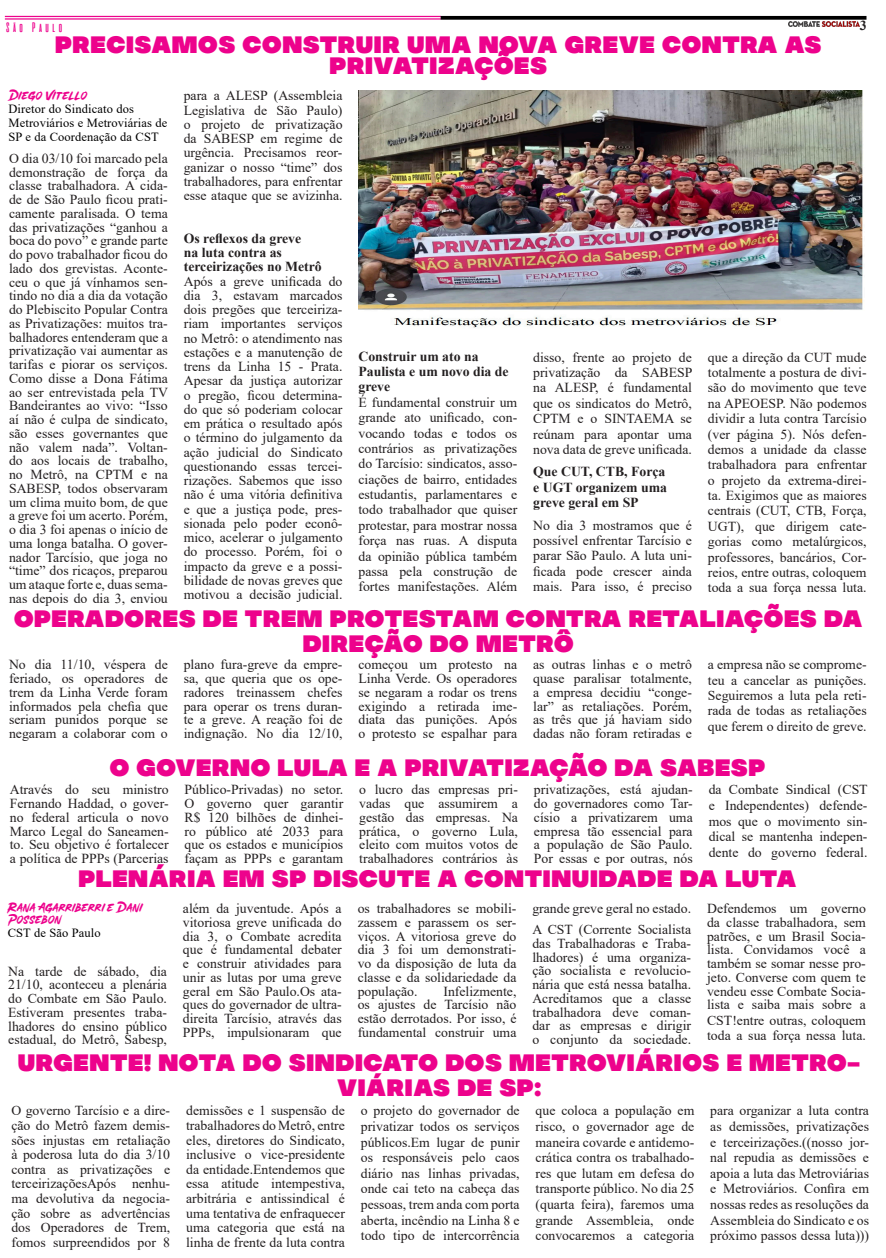
<style>
.page{position:relative;width:886px;height:1258px;background:#fff}
.page>*{position:absolute;margin:0;border:0;box-sizing:border-box;transform-origin:0 0}
.t1{font:23.75px/25px "MADE Soulmaze";color:#ed028c;text-align:center}
.t2{font:13.75px/13.8px "Times New Roman";color:#231f20;text-align:justify}
.SubT{font:700 13.75px/14.2px "Times New Roman";color:#231f20}
.t3{font:13.75px/11.2px "MADE Soulmaze Brush";letter-spacing:.03em;color:#ed028c}
.t4{font:13.75px "aliensandcows";letter-spacing:.06em;color:#ed028c}
.SubT-2{font:12.5px/13.8px "Times New Roman";letter-spacing:.01em;color:#000}
</style>
<div class="page">
<hr style="left:5px;top:16px;width:436px;height:1px;background:#ed028c">
<hr style="left:5px;top:18px;width:436px;height:2px;background:#ed028c">
<svg style="left:441px;top:16px;width:425px;height:4px;background:#131313"></svg>
<img style="left:788px;top:21px;width:72px;height:5px">
<img style="left:359px;top:91px;width:504px;height:237px">
<p class="t4" style="left:5px;top:20px;width:60px">São Paulo</p>
<p class="SubT" style="left:860px;top:18px;width:8px">3</p>
<p class="t1" style="left:55px;top:34px;width:768px;line-height:21.2px">PRECISAMOS CONSTRUIR UMA NOVA GREVE CONTRA AS<br>PRIVATIZAÇÕES</p>
<p class="t3" style="left:9px;top:90px;width:81px">Diego Vitello</p>
<p class="SubT-2" style="left:9px;top:102px;width:160px">Diretor do Sindicato dos<br>Metroviários e Metroviárias de<br>SP e da Coordenação da CST</p>
<p class="t2" style="left:184px;top:88px;width:160px;line-height:14.2px">para a ALESP (Assembleia Legislativa de São Paulo) o projeto de privatização da SABESP em regime de urgência. Precisamos reor&shy;ganizar o nosso “time” dos trabalhadores, para enfrentar esse ataque que se avizinha.</p>
<p class="SubT" style="left:184px;top:231px;width:139px">Os reflexos da greve<br>na luta contra as terceirizações no Metrô</p>
<p class="t2" style="left:184px;top:273px;width:160px;line-height:14.2px">Após a greve unificada do dia 3, estavam marcados dois pregões que terceiriza&shy;riam importantes serviços no Metrô: o atendimento nas estações e a manutenção de trens da Linha 15 - Prata.<br>Apesar da justiça autorizar o pregão, ficou determina&shy;do que só poderiam colocar em prática o resultado após o término do julgamento da ação judicial do Sindicato questionando essas tercei&shy;rizações. Sabemos que isso não é uma vitória definitiva e que a justiça pode, pres&shy;sionada pelo poder econô&shy;mico, acelerar o julgamento do processo. Porém, foi o impacto da greve e a possi&shy;bilidade de novas greves que motivou a decisão judicial.</p>
<p class="t2" style="left:9px;top:151px;width:160px">O dia 03/10 foi marcado pela demonstração de força da classe trabalhadora. A cida&shy;de de São Paulo ficou prati&shy;camente paralisada. O tema das privatizações “ganhou a boca do povo” e grande parte do povo trabalhador ficou do lado dos grevistas. Aconte&shy;ceu o que já vínhamos sen&shy;tindo no dia a dia da votação do Plebiscito Popular Contra as Privatizações: muitos tra&shy;balhadores entenderam que a privatização vai aumentar as tarifas e piorar os serviços.<br>Como disse a Dona Fátima ao ser entrevistada pela TV Bandeirantes ao vivo: “Isso aí não é culpa de sindicato, são esses governantes que não valem nada”. Voltan&shy;do aos locais de trabalho, no Metrô, na CPTM e na SABESP, todos observaram um clima muito bom, de que a greve foi um acerto. Porém, o dia 3 foi apenas o início de uma longa batalha. O gover&shy;nador Tarcísio, que joga no “time” dos ricaços, preparou um ataque forte e, duas sema&shy;nas depois do dia 3, enviou</p>
<p class="t2" style="left:533px;top:349px;width:161px;line-height:15.4px">disso, frente ao projeto de privatização da SABESP na ALESP, é fundamental que os sindicatos do Metrô, CPTM e o SINTAEMA se reúnam para apontar uma nova data de greve unificada.</p>
<p class="SubT" style="left:533px;top:464px;width:135px;line-height:15.4px;text-align:justify">Que CUT, CTB, Força e UGT organizem uma greve geral em SP</p>
<p class="t2" style="left:533px;top:517px;width:160px;line-height:15.4px">No dia 3 mostramos que é possível enfrentar Tarcísio e parar São Paulo. A luta uni&shy;ficada pode crescer ainda mais. Para isso, é preciso</p>
<p class="SubT" style="left:358px;top:349px;width:152px;line-height:15px">Construir um ato na<br>Paulista e um novo dia de greve</p>
<p class="t2" style="left:358px;top:394px;width:160px;line-height:15.4px">É fundamental construir um grande ato unificado, con&shy;vocando todas e todos os contrários as privatizações do Tarcísio: sindicatos, asso&shy;ciações de bairro, entidades estudantis, parlamentares e todo trabalhador que quiser protestar, para mostrar nossa força nas ruas. A disputa da opinião pública também passa pela construção de fortes manifestações. Além</p>
<p class="t2" style="left:708px;top:349px;width:160px;line-height:15.4px">que a direção da CUT mude totalmente a postura de divi&shy;são do movimento que teve na APEOESP. Não podemos dividir a luta contra Tarcísio (ver página 5). Nós defen&shy;demos a unidade da classe trabalhadora para enfrentar o projeto da extrema-direi&shy;ta. Exigimos que as maiores centrais (CUT, CTB, Força, UGT), que dirigem cate&shy;gorias como metalúrgicos, professores, bancários, Cor&shy;reios, entre outras, coloquem toda a sua força nessa luta.</p>
<p class="t1" style="left:14px;top:606px;width:851px">OPERADORES DE TREM PROTESTAM CONTRA RETALIAÇÕES DA<br>DIREÇÃO DO METRÔ</p>
<p class="t2" style="left:9px;top:657px;width:160px">No dia 11/10, véspera de feriado, os operadores de trem da Linha Verde foram informados pela chefia que seriam punidos porque se negaram a colaborar com o</p>
<p class="t2" style="left:184px;top:657px;width:160px">plano fura-greve da empre&shy;sa, que queria que os ope&shy;radores treinassem chefes para operar os trens duran&shy;te a greve. A reação foi de indignação. No dia 12/10,</p>
<p class="t2" style="left:358px;top:657px;width:160px">começou um protesto na Linha Verde. Os operadores se negaram a rodar os trens exigindo a retirada ime&shy;diata das punições. Após o protesto se espalhar para</p>
<p class="t2" style="left:533px;top:657px;width:160px">as outras linhas e o metrô quase paralisar totalmente, a empresa decidiu “conge&shy;lar” as retaliações. Porém, as três que já haviam sido dadas não foram retiradas e</p>
<p class="t2" style="left:708px;top:657px;width:160px;line-height:15.4px">a empresa não se comprome&shy;teu a cancelar as punições.<br>Seguiremos a luta pela reti&shy;rada de todas as retaliações que ferem o direito de greve.</p>
<p class="t1" style="left:109px;top:755px;width:658px">O GOVERNO LULA E A PRIVATIZAÇÃO DA SABESP</p>
<p class="t2" style="left:10px;top:782px;width:160px">Através do seu ministro Fernando Haddad, o gover&shy;no federal articula o novo Marco Legal do Saneamen&shy;to. Seu objetivo é fortalecer a política de PPPs (Parcerias</p>
<p class="t2" style="left:185px;top:782px;width:160px">Público-Privadas) no setor.<br>O governo quer garantir R$ 120 bilhões de dinhei&shy;ro público até 2033 para que os estados e municípios façam as PPPs e garantam</p>
<p class="t2" style="left:359px;top:782px;width:160px">o lucro das empresas pri&shy;vadas que assumirem a gestão das empresas. Na prática, o governo Lula, eleito com muitos votos de trabalhadores contrários às</p>
<p class="t2" style="left:534px;top:782px;width:160px">privatizações, está ajudan&shy;do governadores como Tar&shy;císio a privatizarem uma empresa tão essencial para a população de São Paulo.<br>Por essas e por outras, nós</p>
<p class="t2" style="left:709px;top:782px;width:160px;line-height:15.6px">da Combate Sindical (CST e Independentes) defende&shy;mos que o movimento sin&shy;dical se mantenha indepen&shy;dente do governo federal.</p>
<p class="t1" style="left:78px;top:867px;width:720px">PLENÁRIA EM SP DISCUTE A CONTINUIDADE DA LUTA</p>
<p class="t3" style="left:8px;top:902px;width:136px">Rana Agarriberri e Dani<br>Possebon</p>
<p class="SubT-2" style="left:8px;top:926px;width:94px">CST de São Paulo</p>
<p class="t2" style="left:183px;top:901px;width:160px">além da juventude. Após a vitoriosa greve unificada do dia 3, o Combate acredita que é fundamental debater e construir atividades para unir as lutas por uma greve geral em São Paulo.Os ata&shy;ques do governador de ultra&shy;direita Tarcísio, através das PPPs, impulsionaram que</p>
<p class="t2" style="left:358px;top:901px;width:160px">os trabalhadores se mobili&shy;zassem e parassem os ser&shy;viços. A vitoriosa greve do dia 3 foi um demonstrati&shy;vo da disposição de luta da classe e da solidariedade da população.</p>
<p class="t2" style="left:532px;top:901px;width:160px">grande greve geral no estado.</p>
<p class="t2" style="left:532px;top:922px;width:160px">A CST (Corrente Socialista das Trabalhadoras e Traba&shy;lhadores) é uma organiza&shy;ção socialista e revolucio&shy;nária que está nessa batalha.<br>Acreditamos que a classe trabalhadora deve coman&shy;dar as empresas e dirigir o conjunto da sociedade.</p>
<p class="t2" style="left:707px;top:901px;width:160px">Defendemos um governo da classe trabalhadora, sem patrões, e um Brasil Socia&shy;lista. Convidamos você a também se somar nesse pro&shy;jeto. Converse com quem te vendeu esse Combate Socia&shy;lista e saiba mais sobre a</p>
<p class="t2" style="left:707px;top:1012px;width:160px;line-height:15.4px">CST!entre outras, coloquem toda a sua força nessa luta.</p>
<p class="t2" style="left:8px;top:964px;width:160px">Na tarde de sábado, dia 21/10, aconteceu a plenária do Combate em São Paulo.<br>Estiveram presentes traba&shy;lhadores do ensino público estadual, do Metrô, Sabesp,</p>
<p class="t2" style="left:358px;top:984px;width:160px;text-indent:86px">Infelizmente, os ajustes de Tarcísio não estão derrotados. Por isso, é fundamental construir uma</p>
<p class="t1" style="left:17px;top:1051px;width:845px">URGENTE! NOTA DO SINDICATO DOS METROVIÁRIOS E METRO-<br>VIÁRIAS DE SP:</p>
<p class="t2" style="left:11px;top:1103px;width:160px;line-height:14.6px">O governo Tarcísio e a dire&shy;ção do Metrô fazem demis&shy;sões injustas em retaliação à poderosa luta do dia 3/10 contra as privatizações e terceirizaçõesApós nenhu&shy;ma devolutiva da negocia&shy;ção sobre as advertências dos Operadores de Trem, fomos surpreendidos por 8</p>
<p class="t2" style="left:186px;top:1103px;width:160px;line-height:14.6px">demissões e 1 suspensão de trabalhadores do Metrô, entre eles, diretores do Sindicato, inclusive o vice-presidente da entidade.Entendemos que essa atitude intempestiva, arbitrária e antissindical é uma tentativa de enfraquecer uma categoria que está na linha de frente da luta contra</p>
<p class="t2" style="left:361px;top:1102px;width:160px;line-height:15.6px">o projeto do governador de privatizar todos os serviços públicos.Em lugar de punir os responsáveis pelo caos diário nas linhas privadas, onde cai teto na cabeça das pessoas, trem anda com porta aberta, incêndio na Linha 8 e todo tipo de intercorrência</p>
<p class="t2" style="left:535px;top:1102px;width:160px;line-height:15.6px">que coloca a população em risco, o governador age de maneira covarde e antidemo&shy;crática contra os trabalhado&shy;res que lutam em defesa do transporte público. No dia 25 (quarta feira), faremos uma grande Assembleia, onde convocaremos a categoria</p>
<p class="t2" style="left:710px;top:1102px;width:160px;line-height:15.6px">para organizar a luta contra as demissões, privatizações e terceirizações.((nosso jor&shy;nal repudia as demissões e apoia a luta das Metroviárias e Metroviários. Confira em nossas redes as resoluções da Assembleia do Sindicato e os próximo passos dessa luta)))</p>
</div>
